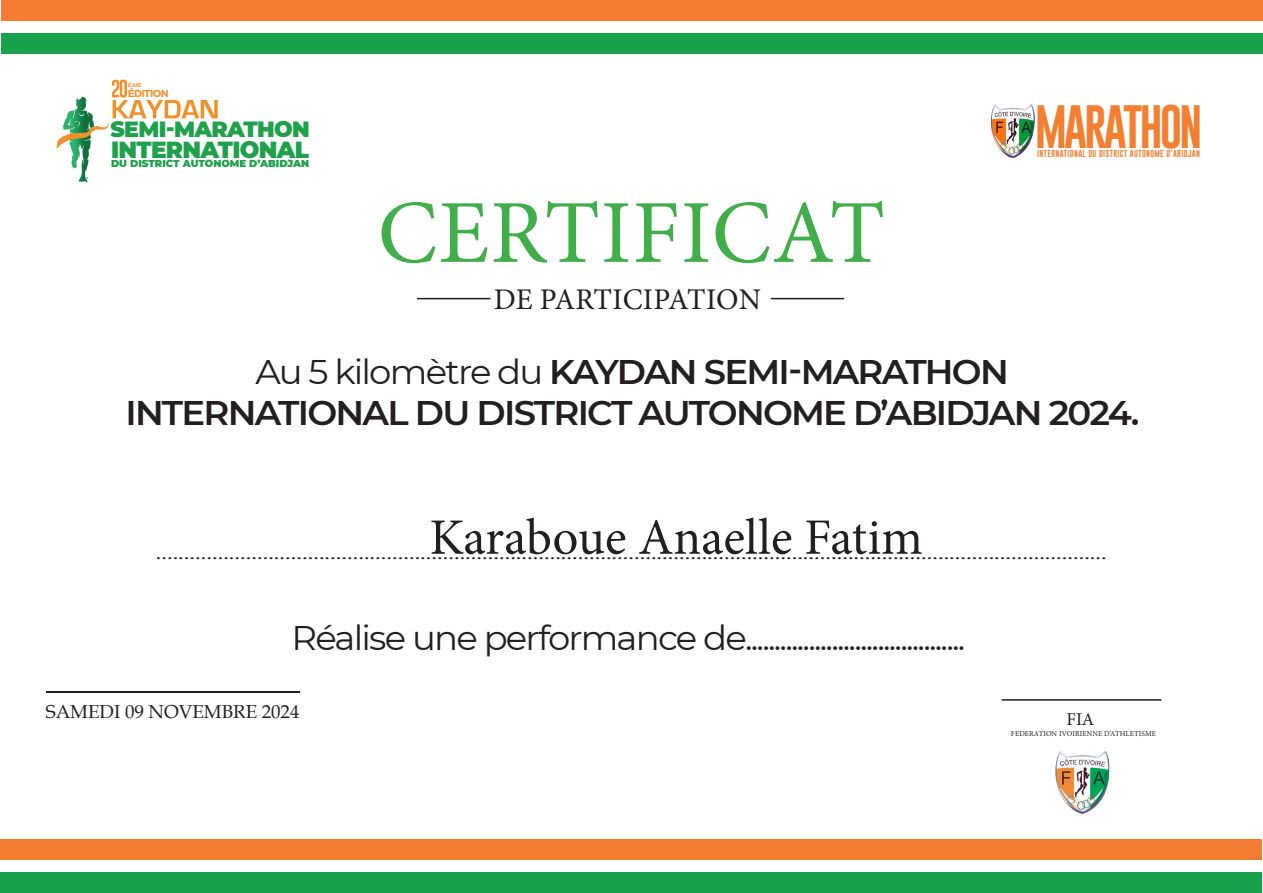
<style>
.page{position:relative;width:1263px;height:893px;background:#fff}
.page>*{position:absolute;margin:0;border:0;box-sizing:border-box;transform-origin:0 0}
.t1{font:90px "Minion Pro";letter-spacing:.01em;color:#40ae49}
.t2{font:51px "Minion Pro";letter-spacing:-.005em;color:#231f20}
.t3{font:44.7px "Gobold";letter-spacing:-.07em;color:#f47f30}
.t4{font:600 34.2px/41px "Montserrat";letter-spacing:-.05em;color:#231f20;text-align:center;scale:1.04 1}
.t5{font:34.2px "Montserrat";letter-spacing:-.05em;color:#231f20;scale:1.04 1}
.t6{font:30px "Minion Pro";color:#231f20}
.t7{font:900 23.25px "Montserrat";letter-spacing:-.03em;color:#1fa14b}
.t8{font:900 22.05px "Montserrat";letter-spacing:-.03em;color:#1fa14b}
.t9{font:18.75px "Book Antiqua";color:#231f20}
.t10{font:18px "Minion Pro";color:#231f20;scale:1.37 1}
.t11{font:18px "Minion Pro";color:#231f20}
.t12{font:800 10.35px "Nexa";letter-spacing:-.05em;color:#f3902a}
.t13{font:900 10.05px "Montserrat";color:#1fa14b}
.t14{font:7.5px "Gobold";letter-spacing:.05em;color:#f47f30}
.t15{font:7.5px "Minion Pro";letter-spacing:.01em;color:#231f20}
.t16{font:5.4px "Marsek Demi";color:#f3902a}
.s1{font-weight:400}
</style>
<div class="page">
<div style="left:1px;top:0;width:1262px;height:21px;background:#f47b32"></div>
<div style="left:1px;top:33px;width:1262px;height:21px;background:#1aa14b"></div>
<div style="left:0;top:839px;width:1262px;height:21px;background:#f47b32"></div>
<div style="left:0;top:872px;width:1262px;height:21px;background:#1aa14b"></div>
<svg style="left:56px;top:80px;width:162px;height:102px"></svg>
<hr style="left:1001px;top:699px;width:160px;height:2px;background:#231f20">
<hr style="left:417px;top:298px;width:73px;height:1px;background:#231f20">
<hr style="left:771px;top:298px;width:73px;height:1px;background:#231f20">
<img style="left:1055px;top:751px;width:55px;height:63px">
<img style="left:991px;top:105px;width:43px;height:52px">
<hr style="left:46px;top:691px;width:253px;height:1px;background:#231f20">
<p class="t16" style="left:128px;top:81px;width:15px">ÈME</p>
<p class="t12" style="left:128px;top:87px;width:43px">ÉDITION</p>
<p class="t8" style="left:110px;top:112px;width:201px">SEMI-MARATHON</p>
<p class="t13" style="left:111px;top:156px;width:200px">DU DISTRICT AUTONOME D’ABIDJAN</p>
<p class="t7" style="left:111px;top:132px;width:200px">INTERNATIONAL</p>
<h1 class="t1" style="left:378px;top:173px;width:509px">CERTIFICAT</h1>
<h3 class="t6" style="left:494px;top:279px;width:269px">DE PARTICIPATION</h3>
<h3 class="t3" style="left:1035px;top:98px;width:169px">MARATHON</h3>
<p class="t14" style="left:1037px;top:149px;width:164px">INTERNATIONAL DU DISTRICT AUTONOME D’ABIDJAN</p>
<h3 class="t4" style="left:125px;top:350px;width:976px"><span class="s1">Au 5 kilomètre du</span> KAYDAN SEMI-MARATHON<br>INTERNATIONAL DU DISTRICT AUTONOME D’ABIDJAN 2024.</h3>
<h2 class="t2" style="left:429px;top:503px;width:495px">Karaboue Anaelle Fatim</h2>
<p class="t10" style="left:156px;top:541px;width:696px">.........................................................................................................................................................................</p>
<h3 class="t5" style="left:292px;top:614px;width:649px">Réalise une performance de......................................</h3>
<p class="t9" style="left:46px;top:698px;width:255px">SAMEDI 09 NOVEMBRE 2024</p>
<p class="t11" style="left:1066px;top:707px;width:29px">FIA</p>
<p class="t15" style="left:1011px;top:729px;width:147px">FEDERATION IVOIRIENNE D’ATHLETISME</p>
</div>
